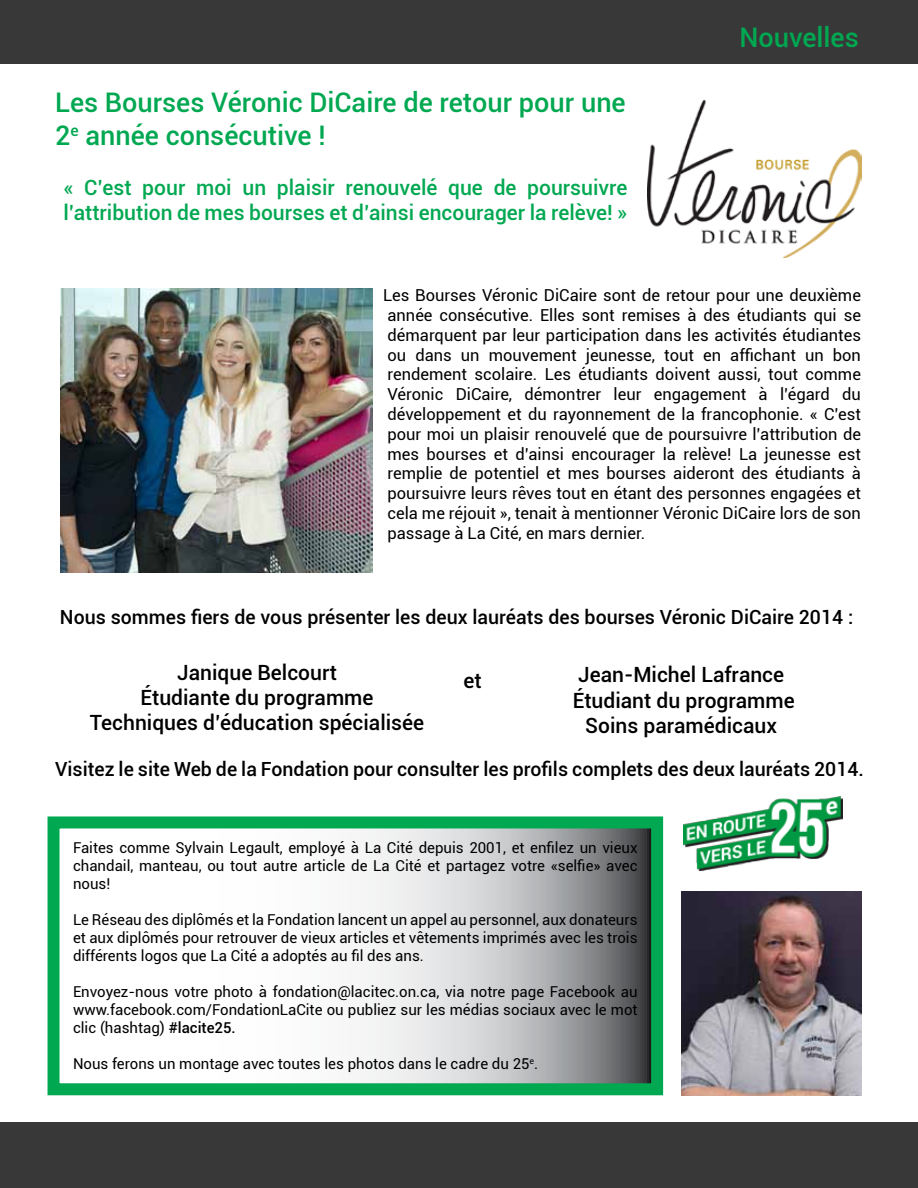
<style>
.page{position:relative;width:918px;height:1188px;background:#fff}
.page>*{position:absolute;margin:0;border:0;box-sizing:border-box;transform-origin:0 0}
.t1{font:500 27px/32.4px "Roboto";color:#00a851}
.t2{font:500 21px/25.2px "Roboto";color:#000;text-align:center}
.t3{font:500 21px/25.2px "Roboto";color:#00a851}
.t4{font:500 19.5px "Roboto";color:#000}
.t5{font:16.5px/19.8px "Roboto";color:#000;text-align:justify}
.t6{font:15px/18px "Roboto";color:#000;text-align:justify}
.s1{font-weight:500}
</style>
<div class="page">
<div style="left:0;top:0;width:918px;height:64px;background:#383838"></div>
<img style="left:648px;top:101px;width:214px;height:156px">
<img style="left:61px;top:289px;width:312px;height:284px">
<img style="left:684px;top:796px;width:158px;height:74px">
<svg style="left:366px;top:829px;width:284px;height:253px"></svg>
<div style="left:48px;top:816px;width:615px;height:279px;border:12px solid #00a851"></div>
<img style="left:681px;top:891px;width:180px;height:204px">
<div style="left:0;top:1123px;width:918px;height:65px;background:#383838"></div>
<h1 class="t1" style="left:55px;top:85px;width:572px">Les Bourses Véronic DiCaire de retour pour une<br>2<sup>e</sup> année consécutive !</h1>
<p class="t3" style="left:63px;top:174px;width:566px">« C’est pour moi un plaisir renouvelé que de poursuivre l’attribution de mes bourses et d’ainsi encourager la relève! »</p>
<h1 class="t1" style="left:739px;top:20px;width:121px">Nouvelles</h1>
<p class="t5" style="left:383px;top:285px;width:480px">Les Bourses Véronic DiCaire sont de retour pour une deuxième année consécutive. Elles sont remises à des étudiants qui se démarquent par leur participation dans les activités étudiantes ou dans un mouvement jeunesse, tout en affichant un bon rendement scolaire. Les étudiants doivent aussi, tout comme Véronic DiCaire, démontrer leur engagement à l’égard du développement et du rayonnement de la francophonie. « C’est pour moi un plaisir renouvelé que de poursuivre l’attribution de mes bourses et d’ainsi encourager la relève! La jeunesse est remplie de potentiel et mes bourses aideront des étudiants à poursuivre leurs rêves tout en étant des personnes engagées et cela me réjouit », tenait à mentionner Véronic DiCaire lors de son passage à La Cité, en mars dernier.</p>
<p class="t4" style="left:60px;top:603px;width:795px">Nous sommes fiers de vous présenter les deux lauréats des bourses Véronic DiCaire 2014 :</p>
<p class="t2" style="left:90px;top:659px;width:336px">Janique Belcourt<br>Étudiante du programme<br>Techniques d’éducation spécialisée</p>
<p class="t2" style="left:573px;top:661px;width:223px">Jean-Michel Lafrance<br>Étudiant du programme<br>Soins paramédicaux</p>
<p class="t2" style="left:463px;top:667px;width:20px">et</p>
<p class="t4" style="left:55px;top:755px;width:810px">Visitez le site Web de la Fondation pour consulter les profils complets des deux lauréats 2014.</p>
<p class="t6" style="left:73px;top:838px;width:566px">Faites comme Sylvain Legault, employé à La Cité depuis 2001, et enfilez un vieux chandail, manteau, ou tout autre article de La Cité et partagez votre «selfie» avec nous!</p>
<p class="t6" style="left:73px;top:910px;width:566px">Le Réseau des diplômés et la Fondation lancent un appel au personnel, aux donateurs et aux diplômés pour retrouver de vieux articles et vêtements imprimés avec les trois différents logos que La Cité a adoptés au fil des ans.</p>
<p class="t6" style="left:73px;top:982px;width:566px">Envoyez-nous votre photo à fondation@lacitec.on.ca, via notre page Facebook au www.facebook.com/FondationLaCite ou publiez sur les médias sociaux avec le mot clic (hashtag) <span class="s1">#lacite25.</span></p>
<p class="t6" style="left:73px;top:1054px;width:467px">Nous ferons un montage avec toutes les photos dans le cadre du 25<sup>e</sup>.</p>
</div>
